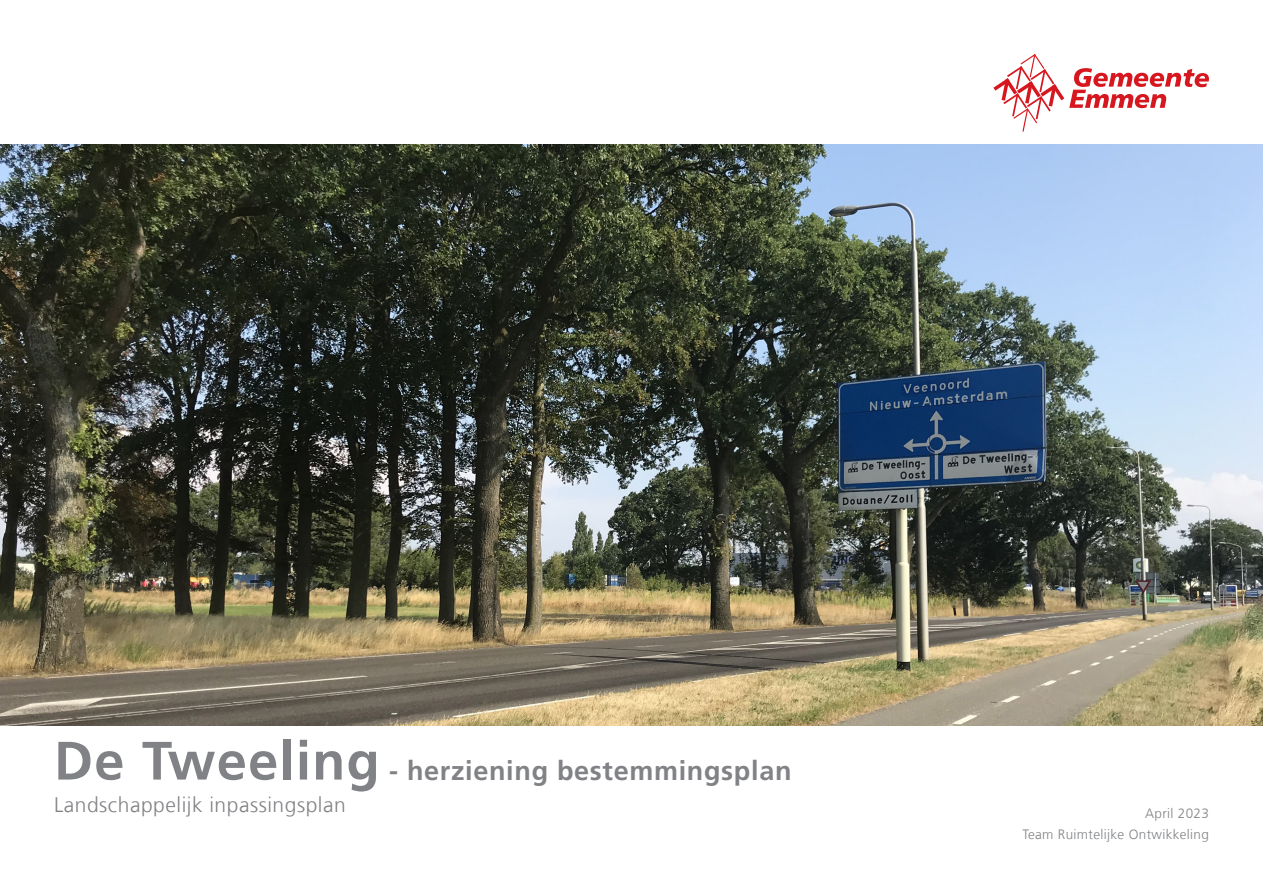
<style>
.page{position:relative;width:1263px;height:893px;background:#fff}
.page>*{position:absolute;margin:0;border:0;box-sizing:border-box;transform-origin:0 0}
.Titel_groot{font:700 27px "Frutiger LT Com";letter-spacing:.025em;color:#808285}
.t1{font:300 21px "Frutiger LT Com";letter-spacing:.025em;color:#808285}
.t2{font:300 13.5px "Frutiger LT Com";letter-spacing:.025em;color:#808285}
.s1{font-size:54px}
</style>
<div class="page">
<svg style="left:993px;top:54px;width:216px;height:78px"></svg>
<img style="left:0;top:145px;width:1263px;height:580px">
<p class="Titel_groot" style="left:54px;top:754px;width:739px"><span class="s1">De Tweeling</span> - herziening bestemmingsplan</p>
<p class="t1" style="left:54px;top:792px;width:293px">Landschappelijk inpassingsplan</p>
<p class="t2" style="left:1145px;top:805px;width:65px">April 2023</p>
<p class="t2" style="left:1022px;top:826px;width:188px">Team Ruimtelijke Ontwikkeling</p>
</div>
